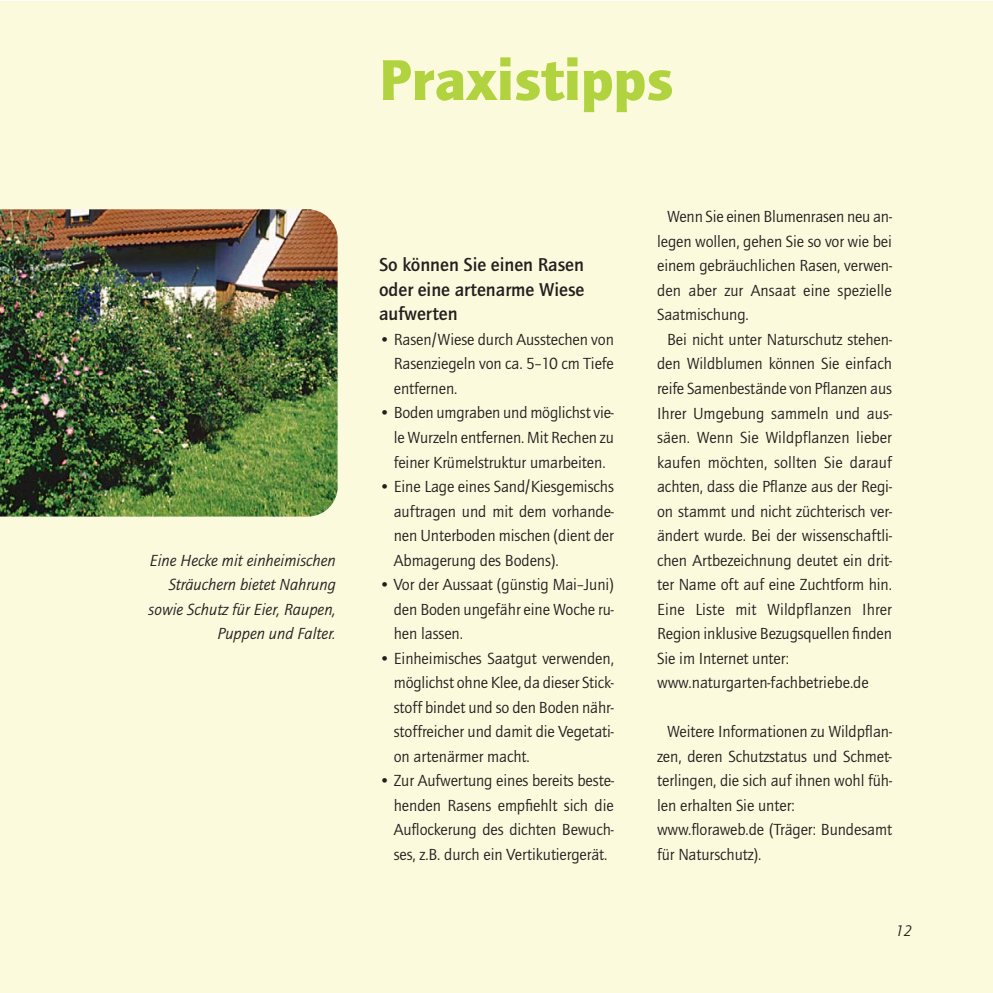
<style>
.page{position:relative;width:993px;height:993px;background:#fff}
.page>*{position:absolute;margin:0;border:0;box-sizing:border-box;transform-origin:0 0}
.t1{font:900 59.5px "Quay Itc T";color:#b2d340}
.t2{font:700 19.25px/24.5px "Quay Itc T";color:#231f20;text-align:justify}
.t3{font:16.62px/24.5px "Quay Itc T";letter-spacing:-.005em;color:#231f20;text-align:justify}
.t4{font:italic 16.62px/24.5px "Quay Itc T";color:#231f20;text-align:right}
.t5{font:italic 15.75px "Quay Itc T";color:#231f20}
.s1{font-family:"Agfa Rotis Sans Serif"}
</style>
<div class="page">
<div style="left:0;top:2px;width:992px;height:990px;background:#fbfadc"></div>
<img style="left:0;top:209px;width:337px;height:307px">
<p class="t4" style="left:149px;top:549px;width:189px">Eine Hecke mit einheimischen<br>Sträuchern bietet Nahrung sowie Schutz für Eier, Raupen,<br>Puppen und Falter.</p>
<h1 class="t1" style="left:379px;top:56px;width:296px">Praxistipps</h1>
<p class="t2" style="left:379px;top:253px;width:207px">So können Sie einen Rasen oder eine artenarme Wiese aufwerten</p>
<p class="t3" style="left:393px;top:328px;width:221px;text-indent:-15px">• Rasen<span class="s1">/</span>Wiese durch Ausstechen von Rasenziegeln von ca. 5–10 cm Tiefe entfernen.</p>
<p class="t3" style="left:393px;top:402px;width:221px;text-indent:-15px">• Boden umgraben und möglichst vie&shy;le Wurzeln entfernen. Mit Rechen zu feiner Krümelstruktur umarbeiten.</p>
<p class="t3" style="left:393px;top:475px;width:221px;text-indent:-15px">• Eine Lage eines Sand<span class="s1">/</span>Kiesgemischs auftragen und mit dem vorhande&shy;nen Unterboden mischen (dient der Abmagerung des Bodens).</p>
<p class="t3" style="left:393px;top:573px;width:221px;text-indent:-15px">• Vor der Aussaat (günstig Mai–Juni) den Boden ungefähr eine Woche ru&shy;hen lassen.</p>
<p class="t3" style="left:393px;top:647px;width:221px;text-indent:-15px">• Einheimisches Saatgut verwenden, möglichst ohne Klee, da dieser Stick&shy;stoff bindet und so den Boden nähr&shy;stoffreicher und damit die Vegetati&shy;on artenärmer macht.</p>
<p class="t3" style="left:393px;top:769px;width:221px;text-indent:-15px">• Zur Aufwertung eines bereits beste&shy;henden Rasens empfiehlt sich die Auflockerung des dichten Bewuch&shy;ses, z.B. durch ein Vertikutiergerät.</p>
<p class="t3" style="left:666px;top:206px;width:226px">Wenn Sie einen Blumenrasen neu an-</p>
<p class="t3" style="left:657px;top:230px;width:236px">legen wollen, gehen Sie so vor wie bei</p>
<p class="t3" style="left:657px;top:255px;width:236px">einem gebräuchlichen Rasen, verwen-</p>
<p class="t3" style="left:657px;top:279px;width:236px">den aber zur Ansaat eine spezielle</p>
<p class="t3" style="left:657px;top:304px;width:93px">Saatmischung.</p>
<p class="t3" style="left:666px;top:328px;width:226px">Bei nicht unter Naturschutz stehen-</p>
<p class="t3" style="left:657px;top:353px;width:236px">den Wildblumen können Sie einfach</p>
<p class="t3" style="left:657px;top:377px;width:236px">reife Samenbestände von Pflanzen aus</p>
<p class="t3" style="left:657px;top:402px;width:236px">Ihrer Umgebung sammeln und aus-</p>
<p class="t3" style="left:657px;top:426px;width:236px">säen. Wenn Sie Wildpflanzen lieber</p>
<p class="t3" style="left:657px;top:451px;width:236px">kaufen möchten, sollten Sie darauf</p>
<p class="t3" style="left:657px;top:475px;width:236px">achten, dass die Pflanze aus der Regi-</p>
<p class="t3" style="left:657px;top:500px;width:236px">on stammt und nicht züchterisch ver-</p>
<p class="t3" style="left:657px;top:524px;width:236px">ändert wurde. Bei der wissenschaftli-</p>
<p class="t3" style="left:657px;top:549px;width:236px">chen Artbezeichnung deutet ein drit-</p>
<p class="t3" style="left:657px;top:573px;width:236px">ter Name oft auf eine Zuchtform hin.</p>
<p class="t3" style="left:657px;top:598px;width:236px">Eine Liste mit Wildpflanzen Ihrer</p>
<p class="t3" style="left:657px;top:622px;width:236px">Region inklusive Bezugsquellen finden</p>
<p class="t3" style="left:657px;top:647px;width:133px">Sie im Internet unter:</p>
<p class="t3" style="left:657px;top:671px;width:213px">www.naturgarten-fachbetriebe.de</p>
<p class="t3" style="left:657px;top:720px;width:236px;text-align:left;text-indent:10px">Weitere Informationen zu Wildpflan&shy;zen, deren Schutzstatus und Schmet&shy;terlingen, die sich auf ihnen wohl füh&shy;len erhalten Sie unter: www.floraweb.de (Träger: Bundesamt für Naturschutz).</p>
<p class="t5" style="left:895px;top:923px;width:18px">12</p>
</div>
